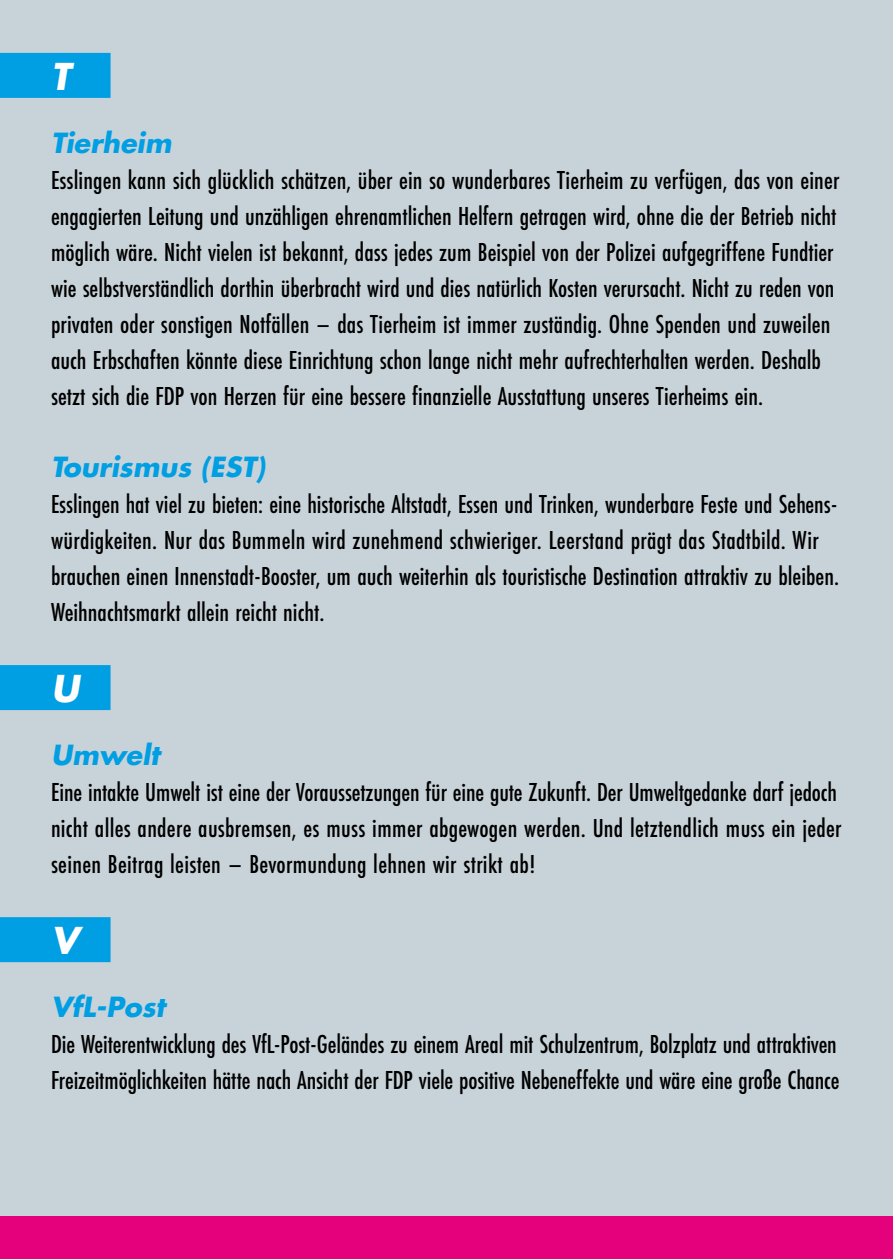
<style>
.page{position:relative;width:893px;height:1259px;background:#c8d3d9}
.page>*{position:absolute;margin:0;border:0;box-sizing:border-box;transform-origin:0 0}
.t1{font:italic 700 36px "Futura";color:#fff}
.t2{font:500 27px/36px "Futura PT Cond";color:#000}
.t3{font:italic 700 27px "Futura";color:#009ee3}
</style>
<div class="page">
<div style="left:0;top:1216px;width:893px;height:43px;background:#e5007c"></div>
<div style="left:0;top:53px;width:111px;height:45px;background:#009ee3"></div>
<div style="left:0;top:665px;width:111px;height:45px;background:#009ee3"></div>
<div style="left:0;top:917px;width:111px;height:45px;background:#009ee3"></div>
<h1 class="t1" style="left:51px;top:51px;width:21px">T</h1>
<p class="t3" style="left:51px;top:124px;width:122px">Tierheim</p>
<p class="t2" style="left:51px;top:161px;width:790px">Esslingen kann sich glücklich schätzen, über ein so wunderbares Tierheim zu verfügen, das von einer engagierten Leitung und unzähligen ehrenamtlichen Helfern getragen wird, ohne die der Betrieb nicht möglich wäre. Nicht vielen ist bekannt, dass jedes zum Beispiel von der Polizei aufgegriffene Fundtier wie selbstverständlich dorthin überbracht wird und dies natürlich Kosten verursacht. Nicht zu reden von privaten oder sonstigen Notfällen – das Tierheim ist immer zuständig. Ohne Spenden und zuweilen auch Erbschaften könnte diese Einrichtung schon lange nicht mehr aufrechterhalten werden. Deshalb setzt sich die FDP von Herzen für eine bessere finanzielle Ausstattung unseres Tierheims ein.</p>
<p class="t3" style="left:51px;top:448px;width:216px">Tourismus (EST)</p>
<p class="t2" style="left:51px;top:485px;width:789px">Esslingen hat viel zu bieten: eine historische Altstadt, Essen und Trinken, wunderbare Feste und Sehens&shy;würdigkeiten. Nur das Bummeln wird zunehmend schwieriger. Leerstand prägt das Stadtbild. Wir brauchen einen Innenstadt-Booster, um auch weiterhin als touristische Destination attraktiv zu bleiben.<br>Weihnachtsmarkt allein reicht nicht.</p>
<h1 class="t1" style="left:51px;top:663px;width:30px">U</h1>
<p class="t3" style="left:51px;top:736px;width:110px">Umwelt</p>
<p class="t2" style="left:51px;top:773px;width:792px">Eine intakte Umwelt ist eine der Voraussetzungen für eine gute Zukunft. Der Umweltgedanke darf jedoch nicht alles andere ausbremsen, es muss immer abgewogen werden. Und letztendlich muss ein jeder seinen Beitrag leisten – Bevormundung lehnen wir strikt ab!</p>
<h1 class="t1" style="left:51px;top:915px;width:29px">V</h1>
<p class="t3" style="left:51px;top:988px;width:116px">VfL-Post</p>
<p class="t2" style="left:51px;top:1025px;width:790px">Die Weiterentwicklung des VfL-Post-Geländes zu einem Areal mit Schulzentrum, Bolzplatz und attraktiven<br>Freizeitmöglichkeiten hätte nach Ansicht der FDP viele positive Nebeneffekte und wäre eine große Chance</p>
</div>
